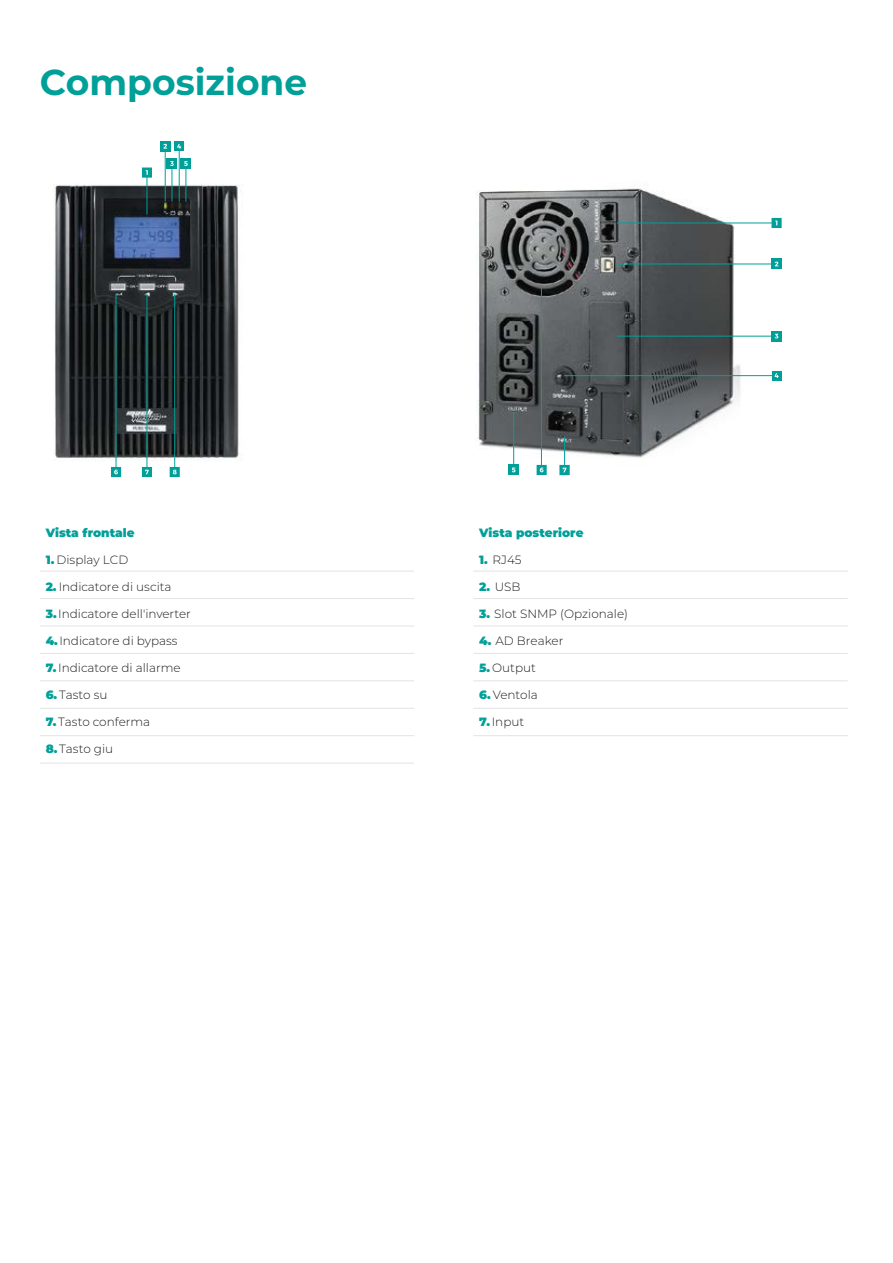
<style>
.page{position:relative;width:893px;height:1263px;background:#fff}
.page>*{position:absolute;margin:0;border:0;box-sizing:border-box;transform-origin:0 0}
.t1{font:700 36px "Montserrat";color:#00a099}
.t2{font:300 12px "Montserrat";color:#1d1d1b}
.t3{font:900 12px "Montserrat";color:#00a099}
.s1{font-weight:900;color:#00a099}
</style>
<div class="page">
<hr style="left:40px;top:571px;width:374px;height:1px;background:#e3e3e2">
<hr style="left:40px;top:598px;width:374px;height:1px;background:#e3e3e2">
<hr style="left:40px;top:626px;width:374px;height:1px;background:#e3e3e2">
<hr style="left:40px;top:653px;width:374px;height:1px;background:#e3e3e2">
<hr style="left:40px;top:680px;width:374px;height:1px;background:#e3e3e2">
<hr style="left:40px;top:708px;width:374px;height:1px;background:#e3e3e2">
<hr style="left:40px;top:735px;width:374px;height:1px;background:#e3e3e2">
<hr style="left:40px;top:763px;width:374px;height:1px;background:#e3e3e2">
<hr style="left:473px;top:571px;width:375px;height:1px;background:#e3e3e2">
<hr style="left:473px;top:598px;width:375px;height:1px;background:#e3e3e2">
<hr style="left:473px;top:626px;width:375px;height:1px;background:#e3e3e2">
<hr style="left:473px;top:653px;width:375px;height:1px;background:#e3e3e2">
<hr style="left:473px;top:680px;width:375px;height:1px;background:#e3e3e2">
<hr style="left:473px;top:708px;width:375px;height:1px;background:#e3e3e2">
<hr style="left:473px;top:735px;width:375px;height:1px;background:#e3e3e2">
<img style="left:53px;top:176px;width:188px;height:288px">
<svg style="left:142px;top:168px;width:10px;height:10px"></svg>
<hr style="left:147px;top:176px;width:1px;height:39px;background:#00a099">
<hr style="left:165px;top:146px;width:1px;height:56px;background:#00a099">
<div style="left:160px;top:141px;width:10px;height:10px;background:#00a099"></div>
<svg style="left:163px;top:144px;width:4px;height:5px"></svg>
<hr style="left:179px;top:146px;width:1px;height:56px;background:#00a099">
<hr style="left:172px;top:167px;width:1px;height:35px;background:#00a099">
<hr style="left:116px;top:294px;width:1px;height:174px;background:#00a099">
<hr style="left:174px;top:294px;width:1px;height:174px;background:#00a099">
<hr style="left:147px;top:294px;width:1px;height:179px;background:#00a099">
<div style="left:167px;top:159px;width:10px;height:10px;background:#00a099"></div>
<svg style="left:170px;top:161px;width:4px;height:5px"></svg>
<hr style="left:186px;top:167px;width:1px;height:35px;background:#00a099">
<div style="left:174px;top:141px;width:10px;height:10px;background:#00a099"></div>
<svg style="left:177px;top:144px;width:4px;height:5px"></svg>
<div style="left:181px;top:159px;width:10px;height:10px;background:#00a099"></div>
<svg style="left:184px;top:161px;width:4px;height:5px"></svg>
<svg style="left:111px;top:467px;width:10px;height:10px"></svg>
<svg style="left:142px;top:467px;width:10px;height:10px"></svg>
<svg style="left:170px;top:467px;width:10px;height:10px"></svg>
<img style="left:476px;top:188px;width:306px;height:288px">
<hr style="left:617px;top:223px;width:158px;height:1px;background:#00a099">
<hr style="left:617px;top:264px;width:158px;height:1px;background:#00a099">
<hr style="left:617px;top:336px;width:158px;height:1px;background:#00a099">
<hr style="left:564px;top:375px;width:211px;height:1px;background:#00a099">
<hr style="left:541px;top:285px;width:1px;height:181px;background:#00a099">
<hr style="left:513px;top:412px;width:1px;height:58px;background:#00a099">
<hr style="left:564px;top:436px;width:1px;height:36px;background:#00a099">
<svg style="left:771px;top:259px;width:11px;height:10px"></svg>
<svg style="left:775px;top:262px;width:3px;height:4px"></svg>
<svg style="left:771px;top:331px;width:11px;height:10px"></svg>
<svg style="left:775px;top:334px;width:3px;height:4px"></svg>
<div style="left:772px;top:371px;width:10px;height:9px;background:#00a099"></div>
<svg style="left:775px;top:373px;width:4px;height:5px"></svg>
<div style="left:509px;top:465px;width:10px;height:10px;background:#00a099"></div>
<svg style="left:512px;top:468px;width:4px;height:4px"></svg>
<svg style="left:537px;top:465px;width:10px;height:10px"></svg>
<svg style="left:559px;top:465px;width:11px;height:10px"></svg>
<svg style="left:771px;top:218px;width:11px;height:10px"></svg>
<h1 class="t1" style="left:40px;top:56px;width:269px">Composizione</h1>
<p class="t3" style="left:46px;top:524px;width:90px">Vista frontale</p>
<p class="t2" style="left:46px;top:552px;width:84px"><span class="s1">1.</span> Display LCD</p>
<p class="t2" style="left:46px;top:579px;width:127px"><span class="s1">2.</span> Indicatore di uscita</p>
<p class="t2" style="left:46px;top:606px;width:147px"><span class="s1">3.</span> Indicatore dell'inverter</p>
<p class="t2" style="left:46px;top:633px;width:134px"><span class="s1">4.</span> Indicatore di bypass</p>
<p class="t2" style="left:46px;top:660px;width:137px"><span class="s1">7.</span> Indicatore di allarme</p>
<p class="t2" style="left:46px;top:687px;width:63px"><span class="s1">6.</span> Tasto su</p>
<p class="t2" style="left:46px;top:714px;width:106px"><span class="s1">7.</span> Tasto conferma</p>
<p class="t2" style="left:46px;top:741px;width:69px"><span class="s1">8.</span> Tasto giu</p>
<p class="t3" style="left:479px;top:524px;width:106px">Vista posteriore</p>
<p class="t2" style="left:479px;top:552px;width:44px"><span class="s1">1.</span> RJ45</p>
<p class="t2" style="left:479px;top:579px;width:43px"><span class="s1">2.</span> USB</p>
<p class="t2" style="left:479px;top:606px;width:150px"><span class="s1">3.</span> Slot SNMP (Opzionale)</p>
<p class="t2" style="left:479px;top:633px;width:86px"><span class="s1">4.</span> AD Breaker</p>
<p class="t2" style="left:479px;top:660px;width:58px"><span class="s1">5.</span> Output</p>
<p class="t2" style="left:479px;top:687px;width:60px"><span class="s1">6.</span> Ventola</p>
<p class="t2" style="left:479px;top:714px;width:47px"><span class="s1">7.</span> Input</p>
</div>
